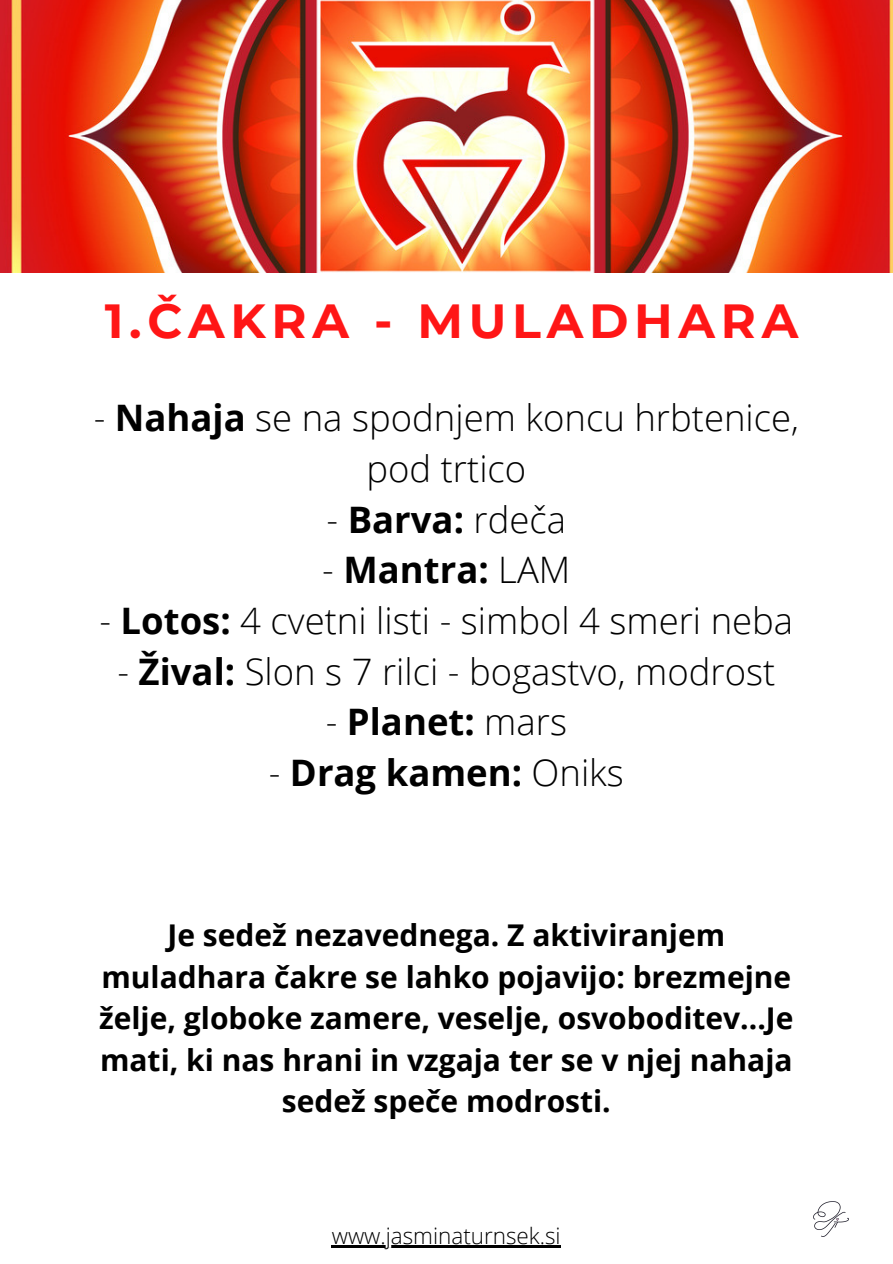
<style>
.page{position:relative;width:893px;height:1264px;background:#fff}
.page>*{position:absolute;margin:0;border:0;box-sizing:border-box;transform-origin:0 0}
.t1{font:700 47.7px "Montserrat";letter-spacing:.12em;color:#ff1616}
.t2{font:300 36.45px/50.7px "Open Sans";color:#000;text-align:center}
.t3{font:700 36.45px "Open Sans";color:#000}
.t4{font:700 30px/41.5px "Open Sans";color:#000;text-align:center}
.t5{font:300 22.5px "Open Sans";color:#000}
.s1{font-weight:700}
.s2{font-weight:300}
</style>
<div class="page">
<img style="left:0;top:0;width:892px;height:272px">
<img style="left:813px;top:1201px;width:35px;height:35px">
<hr style="left:332px;top:1244px;width:229px;height:3px;background:#000">
<h1 class="t1" style="left:105px;top:292px;width:695px">1.ČAKRA - MULADHARA</h1>
<p class="t2" style="left:94px;top:391px;width:706px">- <span class="s1">Nahaja</span> se na spodnjem koncu hrbtenice, pod trtico</p>
<p class="t2" style="left:326px;top:493px;width:241px">- <span class="s1">Barva:</span> rdeča</p>
<p class="t3" style="left:322px;top:544px;width:249px"><span class="s2">-</span> Mantra: <span class="s2">LAM</span></p>
<p class="t2" style="left:99px;top:594px;width:695px">- <span class="s1">Lotos:</span> 4 cvetni listi - simbol 4 smeri neba</p>
<p class="t2" style="left:117px;top:645px;width:659px">- <span class="s1">Žival:</span> Slon s 7 rilci - bogastvo, modrost</p>
<p class="t3" style="left:326px;top:696px;width:243px"><span class="s2">-</span> Planet: <span class="s2">mars</span></p>
<p class="t3" style="left:269px;top:747px;width:356px"><span class="s2">-</span> Drag kamen: <span class="s2">Oniks</span></p>
<p class="t4" style="left:99px;top:913px;width:696px">Je sedež nezavednega. Z aktiviranjem muladhara čakre se lahko pojavijo: brezmejne želje, globoke zamere, veselje, osvoboditev...Je mati, ki nas hrani in vzgaja ter se v njej nahaja sedež speče modrosti.</p>
<p class="t5" style="left:332px;top:1219px;width:230px">www.jasminaturnsek.si</p>
</div>
